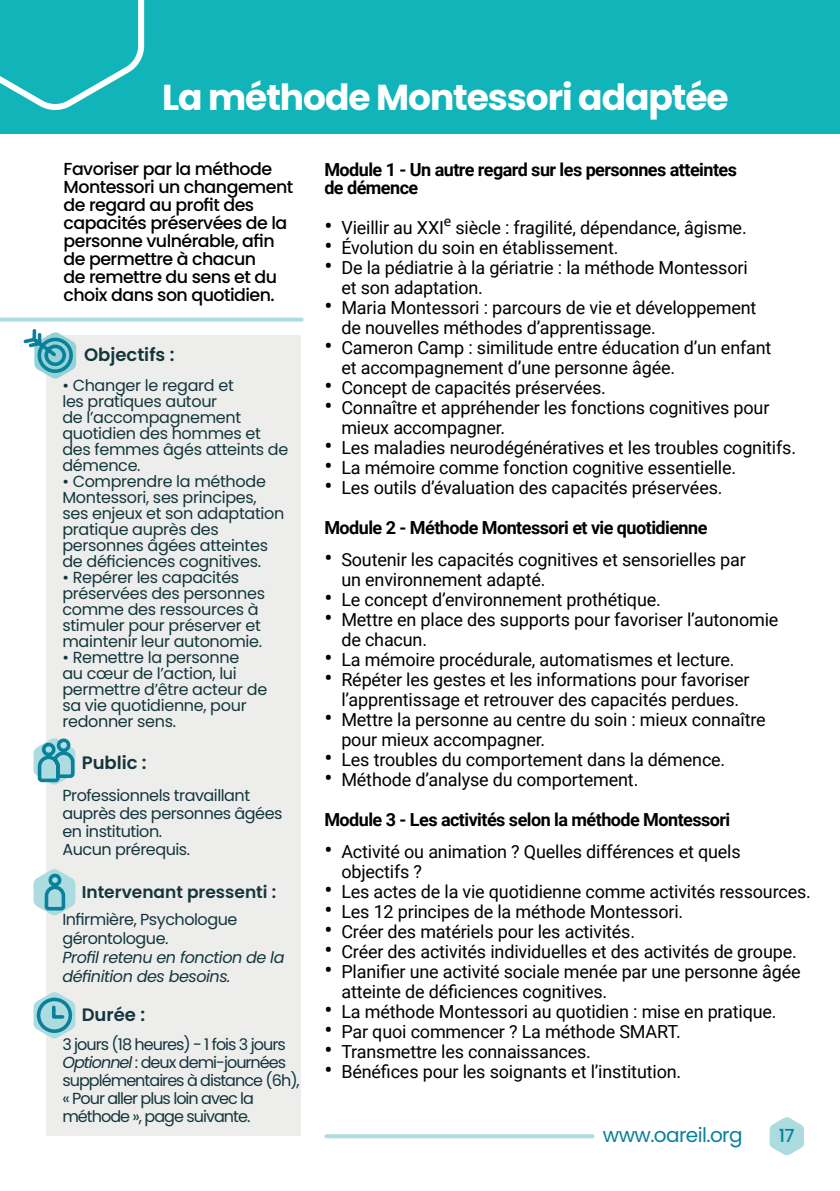
<style>
.page{position:relative;width:840px;height:1191px;background:#fff}
.page>*{position:absolute;margin:0;border:0;box-sizing:border-box;transform-origin:0 0}
.t1{font:700 36px "Poppins";letter-spacing:-.03em;color:#fff}
.t2{font:20px "Poppins";letter-spacing:-.03em;color:#09819b}
.t3{font:18px/20px "Roboto";letter-spacing:-.01em;color:#000}
.t4{font:700 18px/18.4px "Roboto";letter-spacing:-.03em;color:#000}
.t5{font:600 18px "Poppins";color:#13363c}
.t6{font:500 18px "Poppins";color:#09819b}
.t7{font:500 17.4px/18px "Poppins";letter-spacing:-.03em;color:#000}
.t8{font:600 17px "Poppins";color:#13363c}
.t9{font:16px/16px "Poppins";letter-spacing:-.02em;color:#13363c}
.t10{font:16px/18px "Poppins";letter-spacing:-.06em;color:#13363c}
.t11{font:italic 16px/19px "Poppins";letter-spacing:-.03em;color:#13363c}
.s1{font-style:italic}
.s2{font-size:24px}
</style>
<div class="page">
<div style="left:46px;top:336px;width:255px;height:800px;background:#ededec"></div>
<div style="left:0;top:0;width:839px;height:134px;background:#10b4b9"></div>
<svg style="left:0;top:0;width:145px;height:110px"></svg>
<svg style="left:769px;top:1117px;width:34px;height:38px"></svg>
<svg style="left:23px;top:329px;width:53px;height:50px"></svg>
<svg style="left:33px;top:738px;width:43px;height:47px"></svg>
<svg style="left:33px;top:992px;width:42px;height:46px"></svg>
<svg style="left:326px;top:1134px;width:266px;height:4px"></svg>
<svg style="left:0;top:317px;width:301px;height:4px"></svg>
<svg style="left:33px;top:869px;width:42px;height:46px"></svg>
<h1 class="t1" style="left:162px;top:77px;width:567px">La méthode Montessori adaptée</h1>
<p class="t7" style="left:63px;top:160px;width:231px">Favoriser par la méthode<br>Montessori un changement de regard au profit des capacités préservées de la personne vulnérable, afin de permettre à chacun<br>de remettre du sens et du choix dans son quotidien.</p>
<p class="t5" style="left:84px;top:344px;width:92px">Objectifs :</p>
<p class="t9" style="left:62px;top:377px;width:227px">• Changer le regard et<br>les pratiques autour<br>de l’accompagnement quotidien des hommes et des femmes âgés atteints de démence.</p>
<p class="t9" style="left:62px;top:473px;width:223px">• Comprendre la méthode<br>Montessori, ses principes, ses enjeux et son adaptation pratique auprès des personnes âgées atteintes de déficiences cognitives.</p>
<p class="t9" style="left:62px;top:569px;width:204px">• Repérer les capacités préservées des personnes comme des ressources à stimuler pour préserver et maintenir leur autonomie.</p>
<p class="t9" style="left:62px;top:649px;width:206px">• Remettre la personne<br>au cœur de l’action, lui permettre d’être acteur de sa vie quotidienne, pour redonner sens.</p>
<p class="t5" style="left:82px;top:752px;width:66px">Public :</p>
<p class="t9" style="left:62px;top:786px;width:221px;line-height:18px">Professionnels travaillant auprès des personnes âgées en institution.<br>Aucun prérequis.</p>
<p class="t8" style="left:82px;top:882px;width:196px">Intervenant pressenti :</p>
<p class="t9" style="left:62px;top:910px;width:176px;line-height:19px">Infirmière, Psychologue gérontologue.</p>
<p class="t11" style="left:62px;top:948px;width:223px">Profil retenu en fonction de la définition des besoins.</p>
<p class="t5" style="left:82px;top:1004px;width:65px">Durée :</p>
<p class="t10" style="left:62px;top:1036px;width:239px">3 jours (18 heures) - 1 fois 3 jours<br><span class="s1">Optionnel</span> : deux demi-journées supplémentaires à distance (6h), « Pour aller plus loin avec la méthode », page suivante.</p>
<p class="t4" style="left:324px;top:159px;width:414px">Module 1 - Un autre regard sur les personnes atteintes de démence</p>
<p class="t3" style="left:324px;top:217px;width:423px"><span class="s2">•</span> Vieillir au XXI<sup>e</sup> siècle : fragilité, dépendance, âgisme.</p>
<p class="t3" style="left:324px;top:237px;width:295px"><span class="s2">•</span> Évolution du soin en établissement.</p>
<p class="t3" style="left:341px;top:257px;width:407px;text-indent:-17px"><span class="s2">•</span> De la pédiatrie à la gériatrie : la méthode Montessori et son adaptation.</p>
<p class="t3" style="left:341px;top:297px;width:416px;text-indent:-17px"><span class="s2">•</span> Maria Montessori : parcours de vie et développement de nouvelles méthodes d’apprentissage.</p>
<p class="t3" style="left:341px;top:337px;width:431px;text-indent:-17px"><span class="s2">•</span> Cameron Camp : similitude entre éducation d’un enfant et accompagnement d’une personne âgée.</p>
<p class="t3" style="left:324px;top:377px;width:283px"><span class="s2">•</span> Concept de capacités préservées.</p>
<p class="t3" style="left:341px;top:397px;width:429px;text-indent:-17px"><span class="s2">•</span> Connaître et appréhender les fonctions cognitives pour mieux accompagner.</p>
<p class="t3" style="left:324px;top:437px;width:473px"><span class="s2">•</span> Les maladies neurodégénératives et les troubles cognitifs.</p>
<p class="t3" style="left:324px;top:457px;width:413px"><span class="s2">•</span> La mémoire comme fonction cognitive essentielle.</p>
<p class="t3" style="left:324px;top:477px;width:399px"><span class="s2">•</span> Les outils d’évaluation des capacités préservées.</p>
<p class="t4" style="left:324px;top:518px;width:384px">Module 2 - Méthode Montessori et vie quotidienne</p>
<p class="t3" style="left:341px;top:549px;width:405px;text-indent:-17px"><span class="s2">•</span> Soutenir les capacités cognitives et sensorielles par un environnement adapté.</p>
<p class="t3" style="left:324px;top:589px;width:338px"><span class="s2">•</span> Le concept d’environnement prothétique.</p>
<p class="t3" style="left:341px;top:609px;width:438px;text-indent:-17px"><span class="s2">•</span> Mettre en place des supports pour favoriser l’autonomie de chacun.</p>
<p class="t3" style="left:324px;top:649px;width:411px"><span class="s2">•</span> La mémoire procédurale, automatismes et lecture.</p>
<p class="t3" style="left:324px;top:669px;width:426px;text-align:center"><span class="s2">•</span> Répéter les gestes et les informations pour favoriser l’apprentissage et retrouver des capacités perdues.</p>
<p class="t3" style="left:341px;top:709px;width:425px;text-indent:-17px"><span class="s2">•</span> Mettre la personne au centre du soin : mieux connaître pour mieux accompagner.</p>
<p class="t3" style="left:324px;top:749px;width:402px"><span class="s2">•</span> Les troubles du comportement dans la démence.</p>
<p class="t3" style="left:324px;top:769px;width:315px"><span class="s2">•</span> Méthode d’analyse du comportement.</p>
<p class="t4" style="left:324px;top:810px;width:407px">Module 3 - Les activités selon la méthode Montessori</p>
<p class="t3" style="left:341px;top:841px;width:400px;text-indent:-17px"><span class="s2">•</span> Activité ou animation ? Quelles différences et quels objectifs ?</p>
<p class="t3" style="left:324px;top:881px;width:488px"><span class="s2">•</span> Les actes de la vie quotidienne comme activités ressources.</p>
<p class="t3" style="left:324px;top:901px;width:360px"><span class="s2">•</span> Les 12 principes de la méthode Montessori.</p>
<p class="t3" style="left:324px;top:921px;width:312px"><span class="s2">•</span> Créer des matériels pour les activités.</p>
<p class="t3" style="left:324px;top:941px;width:473px"><span class="s2">•</span> Créer des activités individuelles et des activités de groupe.</p>
<p class="t3" style="left:341px;top:961px;width:460px;text-indent:-17px"><span class="s2">•</span> Planifier une activité sociale menée par une personne âgée atteinte de déficiences cognitives.</p>
<p class="t3" style="left:324px;top:1001px;width:453px"><span class="s2">•</span> La méthode Montessori au quotidien : mise en pratique.</p>
<p class="t3" style="left:324px;top:1021px;width:358px"><span class="s2">•</span> Par quoi commencer ? La méthode SMART.</p>
<p class="t3" style="left:324px;top:1041px;width:268px"><span class="s2">•</span> Transmettre les connaissances.</p>
<p class="t3" style="left:324px;top:1061px;width:358px"><span class="s2">•</span> Bénéfices pour les soignants et l’institution.</p>
<p class="t2" style="left:602px;top:1123px;width:141px">www.oareil.org</p>
<p class="t6" style="left:778px;top:1125px;width:17px">17</p>
</div>
